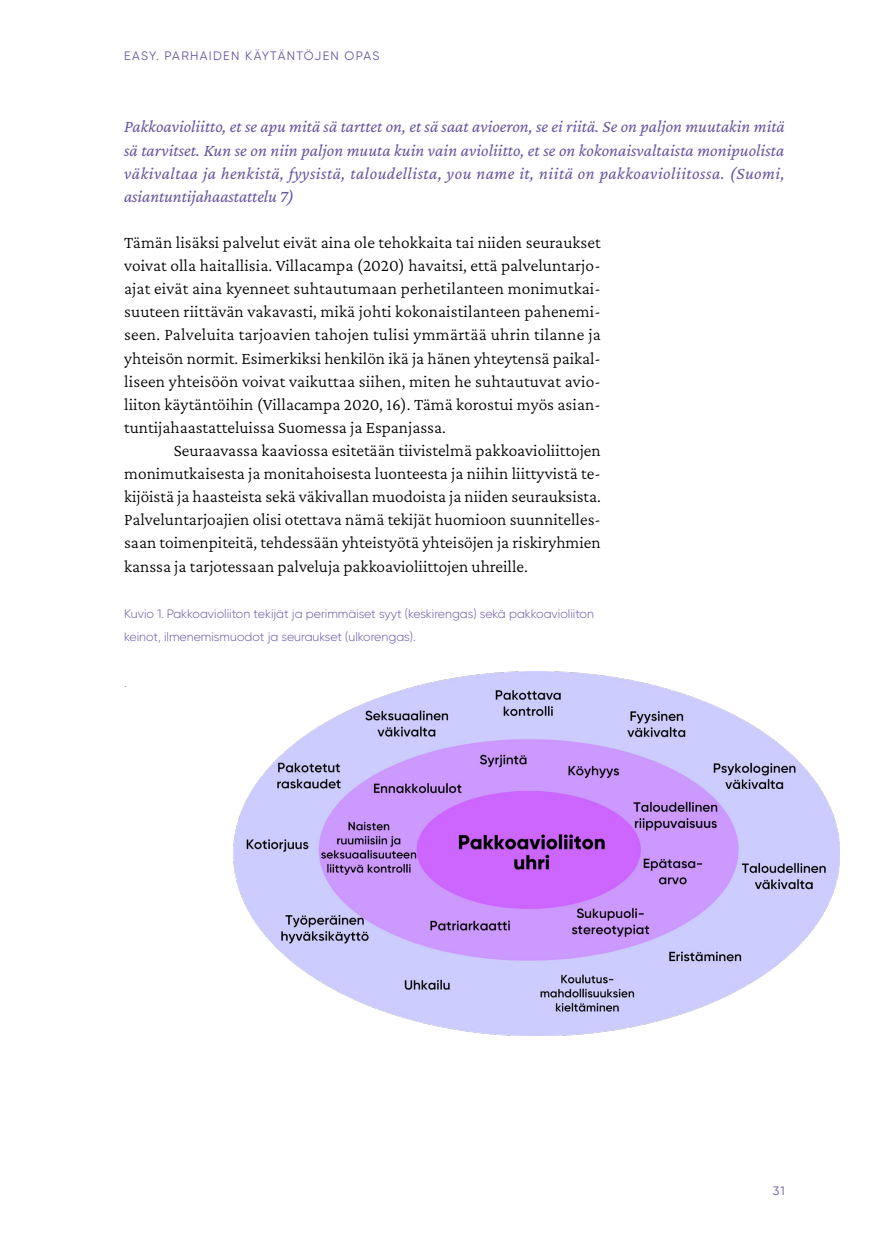
<style>
.page{position:relative;width:874px;height:1241px;background:#fff}
.page>*{position:absolute;margin:0;border:0;box-sizing:border-box;transform-origin:0 0}
.t1{font:300 17.5px/23.1px "Crimson Pro";color:#000;text-align:justify}
.t2{font:italic 17.5px/23.1px "Crimson Pro";letter-spacing:-.005em;color:#6955a0;text-align:justify}
.t3{font:300 12.25px/23.1px "Gilroy";color:#6955a0}
.t4{font:12.25px "Gilroy";letter-spacing:.11em;color:#6955a0}
.t5{font:12.25px "Gilroy";color:#6955a0}
</style>
<div class="page">
<img style="left:233px;top:671px;width:606px;height:363px">
<p class="t4" style="left:124px;top:48px;width:256px">EASY. PARHAIDEN KÄYTÄNTÖJEN OPAS</p>
<p class="t2" style="left:124px;top:115px;width:661px">Pakkoavioliitto, et se apu mitä sä tarttet on, et sä saat avioeron, se ei riitä. Se on paljon muutakin mitä sä tarvitset. Kun se on niin paljon muuta kuin vain avioliitto, et se on kokonaisvaltaista monipuolista väkivaltaa ja henkistä, fyysistä, taloudellista, you name it, niitä on pakkoavioliitossa. (Suomi, asiantuntijahaastattelu 7)</p>
<p class="t1" style="left:124px;top:230px;width:478px">Tämän lisäksi palvelut eivät aina ole tehokkaita tai niiden seuraukset voivat olla haitallisia. Villacampa (2020) havaitsi, että palveluntarjo&shy;ajat eivät aina kyenneet suhtautumaan perhetilanteen monimutkai&shy;suuteen riittävän vakavasti, mikä johti kokonaistilanteen pahenemi&shy;seen. Palveluita tarjoavien tahojen tulisi ymmärtää uhrin tilanne ja yhteisön normit. Esimerkiksi henkilön ikä ja hänen yhteytensä paikal&shy;liseen yhteisöön voivat vaikuttaa siihen, miten he suhtautuvat avio&shy;liiton käytäntöihin (Villacampa 2020, 16). Tämä korostui myös asian&shy;tuntijahaastatteluissa Suomessa ja Espanjassa.</p>
<p class="t1" style="left:124px;top:438px;width:478px;text-indent:50px">Seuraavassa kaaviossa esitetään tiivistelmä pakkoavioliittojen monimutkaisesta ja monitahoisesta luonteesta ja niihin liittyvistä te&shy;kijöistä ja haasteista sekä väkivallan muodoista ja niiden seurauksista.<br>Palveluntarjoajien olisi otettava nämä tekijät huomioon suunnitelles&shy;saan toimenpiteitä, tehdessään yhteistyötä yhteisöjen ja riskiryhmien kanssa ja tarjotessaan palveluja pakkoavioliittojen uhreille.</p>
<p class="t3" style="left:124px;top:601px;width:471px">Kuvio 1. Pakkoavioliiton tekijät ja perimmäiset syyt (keskirengas) sekä pakkoavioliiton keinot, ilmenemismuodot ja seuraukset (ulkorengas).</p>
<p class="t3" style="left:124px;top:671px;width:4px">.</p>
<p class="t5" style="left:772px;top:1183px;width:13px">31</p>
</div>
